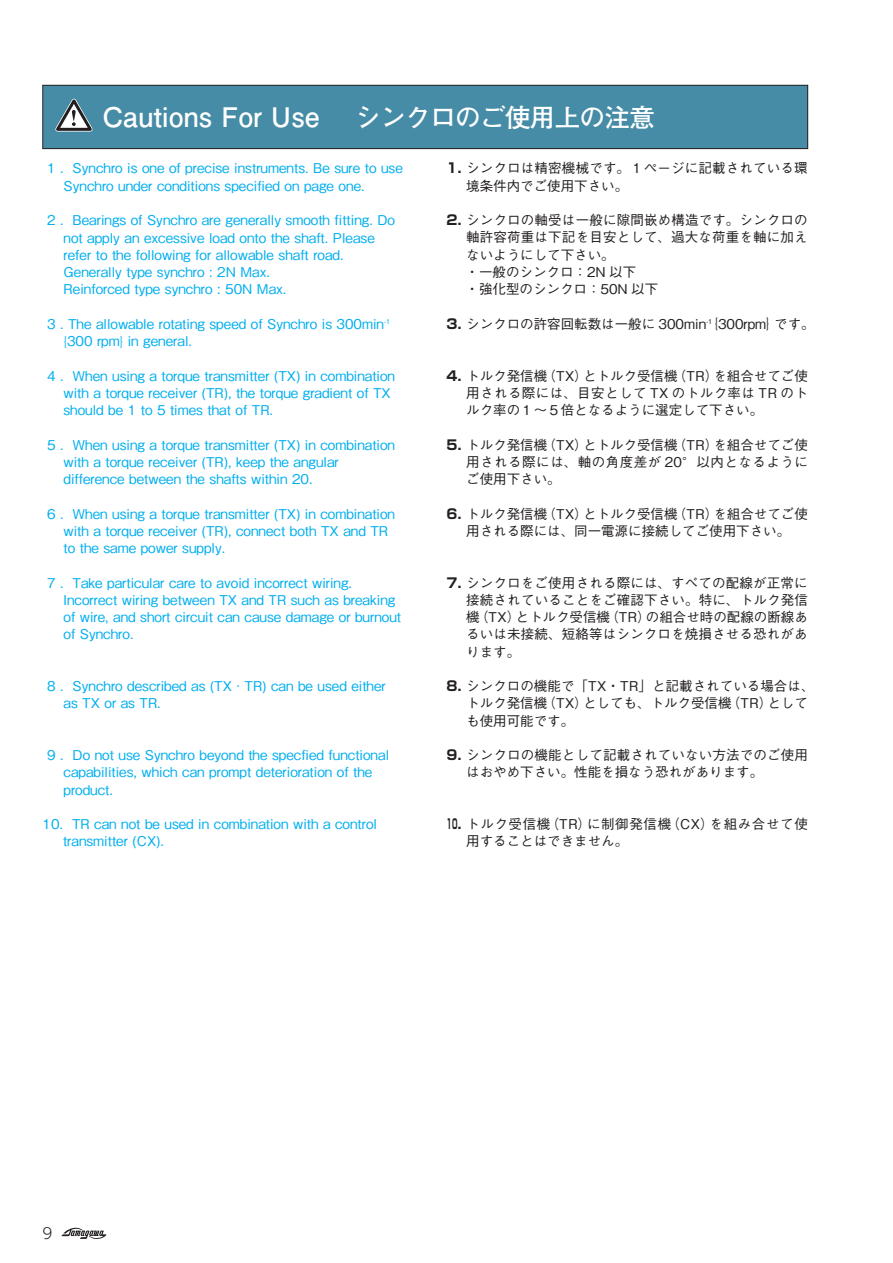
<style>
.page{position:relative;width:893px;height:1263px;background:#fff}
.page>*{position:absolute;margin:0;border:0;box-sizing:border-box;transform-origin:0 0}
.t1{font:27px "Futo Go B101 Pr 6 Bold 90 msp RKSJ H";color:#fff}
.t2{font:25.5px "Futo Go B101 Pr 6 Bold 90 msp RKSJ H";letter-spacing:-.025em;color:#fff}
.t3{font:15px "UD Shin Go Pr 6 Light 90 msp RKSJ H";color:#231f20}
.t4{font:13.5px/17.2px "Gothic BBB Pr 6 Medium 90 msp RKSJ H";color:#00aeef}
.t5{font:13.5px/17.2px "Gothic BBB Pro Medium 90 msp RKSJ H";color:#231f20}
.t6{font:13.5px/17.2px "Gothic BBB Pro Medium 90 msp RKSJ H";letter-spacing:.045em;color:#231f20}
.t7{font:6.75px "Gothic BBB Pro Medium 90 msp RKSJ H";color:#231f20}
.s1{font-size:25.5px}
.s2{font-family:"Shin Go Pro Bold 90 msp RKSJ H"}
</style>
<div class="page">
<svg style="left:62px;top:1228px;width:44px;height:11px"></svg>
<div style="left:43px;top:85px;width:765px;height:64px;background:#468ca6"></div>
<div style="left:43px;top:85px;width:765px;height:64px;border:1px solid #231f20"></div>
<svg style="left:55px;top:98px;width:38px;height:34px"></svg>
<h1 class="t1" style="left:60px;top:107px;width:261px"><span class="s1">　</span> Cautions For Use</h1>
<h2 class="t2" style="left:356px;top:108px;width:300px">シンクロのご使用上の注意</h2>
<p class="t5" style="left:466px;top:162px;width:343px;text-indent:-20px"><span class="s2">1.</span> シンクロは精密機械です。１ページに記載されている環境条件内でご使用下さい。</p>
<p class="t5" style="left:446px;top:213px;width:363px"><span class="s2">2.</span> シンクロの軸受は一般に隙間嵌め構造です。シンクロの</p>
<p class="t5" style="left:466px;top:231px;width:343px">軸許容荷重は下記を目安として、過大な荷重を軸に加え</p>
<p class="t5" style="left:466px;top:248px;width:150px">ないようにして下さい。</p>
<p class="t5" style="left:446px;top:265px;width:191px">　 ・一般のシンクロ：2N 以下</p>
<p class="t5" style="left:446px;top:282px;width:213px">　 ・強化型のシンクロ：50N 以下</p>
<p class="t5" style="left:446px;top:317px;width:335px"><span class="s2">3.</span> シンクロの許容回転数は一般に 300min｛300rpm｝</p>
<p class="t4" style="left:64px;top:162px;width:341px;text-indent:-16px">1 . Synchro is one of precise instruments. Be sure to use<br>Synchro under conditions specified on page one.</p>
<p class="t4" style="left:64px;top:213px;width:333px;text-indent:-16px">2 . Bearings of Synchro are generally smooth fitting. Do not apply an excessive load onto the shaft. Please refer to the following for allowable shaft road.<br>Generally type synchro : 2N Max.<br>Reinforced type synchro : 50N Max.</p>
<p class="t4" style="left:64px;top:317px;width:328px;text-indent:-16px">3 . The allowable rotating speed of Synchro is 300min<sup>-1 </sup>{300 rpm} in general.</p>
<p class="t4" style="left:64px;top:369px;width:333px;text-indent:-16px">4 . When using a torque transmitter (TX) in combination with a torque receiver (TR), the torque gradient of TX should be 1 to 5 times that of TR.</p>
<p class="t4" style="left:64px;top:438px;width:333px;text-indent:-16px">5 . When using a torque transmitter (TX) in combination with a torque receiver (TR), keep the angular difference between the shafts within 20.</p>
<p class="t4" style="left:64px;top:507px;width:333px;text-indent:-16px">6 . When using a torque transmitter (TX) in combination with a torque receiver (TR), connect both TX and TR to the same power supply.</p>
<p class="t4" style="left:64px;top:576px;width:339px;text-indent:-16px">7 . Take particular care to avoid incorrect wiring.<br>Incorrect wiring between TX and TR such as breaking of wire, and short circuit can cause damage or burnout of Synchro.</p>
<p class="t4" style="left:64px;top:679px;width:324px;text-indent:-16px">8 . Synchro described as (TX · TR) can be used either as TX or as TR.</p>
<p class="t7" style="left:706px;top:319px;width:8px">-1</p>
<p class="t5" style="left:774px;top:317px;width:42px">です。</p>
<p class="t5" style="left:466px;top:369px;width:343px;text-align:justify;text-indent:-20px"><span class="s2">4.</span> トルク発信機（TX）とトルク受信機（TR）を組合せてご使用される際には、目安として TX のトルク率は TR のトルク率の１～５倍となるように選定して下さい。</p>
<p class="t5" style="left:466px;top:438px;width:343px;text-align:justify;text-indent:-20px"><span class="s2">5.</span> トルク発信機（TX）とトルク受信機（TR）を組合せてご使用される際には、軸の角度差が 20°以内となるようにご使用下さい。</p>
<p class="t5" style="left:446px;top:507px;width:363px;text-align:center"><span class="s2">6.</span> トルク発信機（TX）とトルク受信機（TR）を組合せてご使用される際には、同一電源に接続してご使用下さい。</p>
<p class="t5" style="left:466px;top:576px;width:343px;text-align:justify;text-indent:-20px"><span class="s2">7.</span> シンクロをご使用される際には、すべての配線が正常に接続されていることをご確認下さい。特に、トルク発信機（TX）とトルク受信機（TR）の組合せ時の配線の断線あるいは未接続、短絡等はシンクロを焼損させる恐れがあります。</p>
<p class="t5" style="left:466px;top:679px;width:350px;text-indent:-20px"><span class="s2">8.</span> シンクロの機能で「TX・TR」と記載されている場合は、トルク発信機（TX）としても、トルク受信機（TR）としても使用可能です。</p>
<p class="t5" style="left:466px;top:748px;width:343px;text-indent:-20px"><span class="s2">9.</span> シンクロの機能として記載されていない方法でのご使用はおやめ下さい。性能を損なう恐れがあります。</p>
<p class="t6" style="left:466px;top:817px;width:343px;text-indent:-20px"><span class="s2">10.</span> トルク受信機（TR）に制御発信機（CX）を組み合せて使用することはできません。</p>
<p class="t4" style="left:64px;top:748px;width:327px;text-indent:-16px">9 . Do not use Synchro beyond the specfied functional capabilities, which can prompt deterioration of the product.</p>
<p class="t4" style="left:63px;top:817px;width:316px;text-indent:-21px">10. TR can not be used in combination with a control transmitter (CX).</p>
<p class="t3" style="left:43px;top:1227px;width:11px">9</p>
</div>
